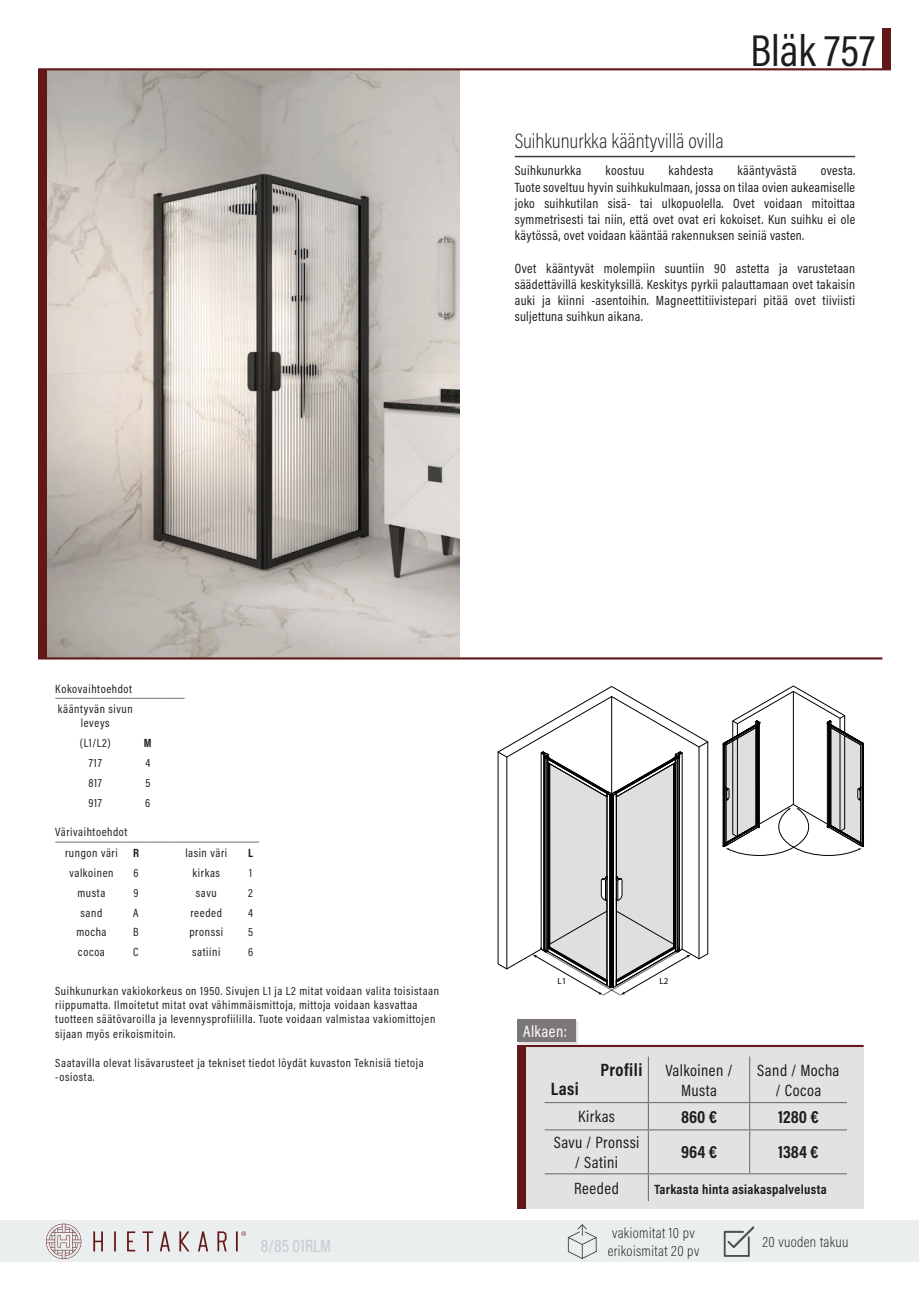
<style>
.page{position:relative;width:919px;height:1289px;background:#fff}
.page>*{position:absolute;margin:0;border:0;box-sizing:border-box;transform-origin:0 0}
.t1{font:45px "Acumin Pro Cond";color:#1d1d1b}
.t2{font:200 21px "Acumin Pro Cond";color:#1d1d1b}
.t3{font:700 18px "Acumin Pro Cond";letter-spacing:.01em;color:#1d1d1b}
.t4{font:18px "Acumin Pro Cond";color:#c7cacc}
.t5{font:16.5px/19.8px "Acumin Pro Cond";letter-spacing:.025em;color:#1d1d1b;text-align:center}
.t6{font:16.5px "Acumin Pro Cond";letter-spacing:.025em;color:#fff}
.t7{font:200 15px/18px "Acumin Pro Cond";letter-spacing:.025em;color:#1d1d1b;text-align:center}
.t8{font:13.5px/16.2px "Acumin Pro Cond";letter-spacing:.025em;color:#1d1d1b;text-align:justify}
.t9{font:700 13.5px "Acumin Pro Cond";letter-spacing:.025em;color:#1d1d1b}
.t10{font:12px/14.4px "Acumin Pro Cond";letter-spacing:.05em;color:#1d1d1b}
.t11{font:700 12px "Acumin Pro Cond";color:#1d1d1b}
.t12{font:9px "Myriad Pro";color:#020203}
</style>
<div class="page">
<img style="left:47px;top:70px;width:412px;height:587px">
<div style="left:0;top:1220px;width:918px;height:42px;background:#eaeeef"></div>
<hr style="left:38px;top:657px;width:844px;height:2px;background:#621817">
<hr style="left:38px;top:68px;width:852px;height:2px;background:#621817">
<div style="left:38px;top:69px;width:9px;height:589px;background:#621817"></div>
<div style="left:882px;top:29px;width:8px;height:40px;background:#621817"></div>
<hr style="left:514px;top:156px;width:341px;height:1px;background:#3d4041">
<svg style="left:114px;top:1231px;width:2px;height:20px"></svg>
<svg style="left:93px;top:1231px;width:10px;height:20px"></svg>
<svg style="left:160px;top:1231px;width:10px;height:20px"></svg>
<svg style="left:198px;top:1231px;width:10px;height:20px"></svg>
<svg style="left:127px;top:1231px;width:8px;height:20px"></svg>
<svg style="left:143px;top:1231px;width:10px;height:20px"></svg>
<svg style="left:179px;top:1231px;width:10px;height:20px"></svg>
<svg style="left:217px;top:1231px;width:10px;height:20px"></svg>
<svg style="left:46px;top:1223px;width:35px;height:35px"></svg>
<svg style="left:236px;top:1231px;width:10px;height:20px"></svg>
<hr style="left:55px;top:841px;width:73px;height:1px;background:#737373">
<svg style="left:128px;top:841px;width:42px;height:1px"></svg>
<hr style="left:170px;top:841px;width:72px;height:1px;background:#737373">
<svg style="left:242px;top:841px;width:17px;height:1px"></svg>
<svg style="left:723px;top:1226px;width:31px;height:31px"></svg>
<svg style="left:497px;top:695px;width:211px;height:300px"></svg>
<svg style="left:568px;top:1224px;width:28px;height:34px"></svg>
<svg style="left:722px;top:685px;width:142px;height:170px"></svg>
<hr style="left:55px;top:698px;width:80px;height:1px;background:#737373">
<svg style="left:135px;top:698px;width:49px;height:1px"></svg>
<div style="left:526px;top:1046px;width:337px;height:162px;background:#e2e2e3"></div>
<hr style="left:517px;top:1044px;width:346px;height:2px;background:#621817">
<div style="left:517px;top:1044px;width:9px;height:164px;background:#621817"></div>
<hr style="left:647px;top:1056px;width:2px;height:45px;background:#737373">
<hr style="left:544px;top:1101px;width:104px;height:2px;background:#737373">
<hr style="left:648px;top:1101px;width:101px;height:2px;background:#737373">
<hr style="left:647px;top:1103px;width:2px;height:26px;background:#737373">
<hr style="left:749px;top:1101px;width:98px;height:2px;background:#737373">
<hr style="left:544px;top:1129px;width:104px;height:1px;background:#737373">
<hr style="left:648px;top:1129px;width:101px;height:1px;background:#737373">
<hr style="left:647px;top:1130px;width:2px;height:43px;background:#737373">
<hr style="left:749px;top:1129px;width:98px;height:1px;background:#737373">
<hr style="left:544px;top:1173px;width:104px;height:1px;background:#737373">
<hr style="left:648px;top:1173px;width:101px;height:1px;background:#737373">
<hr style="left:647px;top:1174px;width:2px;height:27px;background:#737373">
<hr style="left:749px;top:1173px;width:98px;height:1px;background:#737373">
<hr style="left:749px;top:1056px;width:1px;height:45px;background:#737373">
<svg style="left:749px;top:1103px;width:1px;height:26px"></svg>
<hr style="left:749px;top:1130px;width:1px;height:43px;background:#737373">
<div style="left:519px;top:1020px;width:58px;height:23px;background:#7b7877"></div>
<div style="left:517px;top:1019px;width:58px;height:22px;background:#7b7877"></div>
<h1 class="t1" style="left:750px;top:21px;width:126px">Bläk 757</h1>
<h2 class="t2" style="left:514px;top:127px;width:210px">Suihkunurkka kääntyvillä ovilla</h2>
<p class="t8" style="left:514px;top:162px;width:68px">Suihkunurkka</p>
<p class="t8" style="left:605px;top:162px;width:40px">koostuu</p>
<p class="t8" style="left:668px;top:162px;width:46px">kahdesta</p>
<p class="t8" style="left:737px;top:162px;width:61px">kääntyvästä</p>
<p class="t8" style="left:514px;top:162px;width:342px;text-indent:306px">ovesta.<br>Tuote soveltuu hyvin suihkukulmaan, jossa on tilaa ovien aukeamiselle joko suihkutilan sisä- tai ulkopuolella. Ovet voidaan mitoittaa symmetrisesti tai niin, että ovet ovat eri kokoiset. Kun suihku ei ole käytössä, ovet voidaan kääntää rakennuksen seiniä vasten.</p>
<p class="t8" style="left:514px;top:259px;width:342px">Ovet kääntyvät molempiin suuntiin 90 astetta ja varustetaan säädettävillä keskityksillä. Keskitys pyrkii palauttamaan ovet takaisin auki ja kiinni -asentoihin. Magneettitiivistepari pitää ovet tiiviisti suljettuna suihkun aikana.</p>
<p class="t10" style="left:55px;top:681px;width:78px">Kokovaihtoehdot</p>
<p class="t10" style="left:58px;top:701px;width:76px;text-align:center">kääntyvän sivun leveys</p>
<p class="t10" style="left:80px;top:735px;width:32px">(L1/L2)</p>
<p class="t11" style="left:144px;top:735px;width:9px">M</p>
<p class="t10" style="left:89px;top:755px;width:14px">717</p>
<p class="t10" style="left:145px;top:755px;width:6px">4</p>
<p class="t10" style="left:89px;top:775px;width:15px">817</p>
<p class="t10" style="left:145px;top:775px;width:6px">5</p>
<p class="t10" style="left:89px;top:795px;width:15px">917</p>
<p class="t10" style="left:145px;top:795px;width:7px">6</p>
<p class="t10" style="left:55px;top:824px;width:74px">Värivaihtoehdot</p>
<p class="t10" style="left:65px;top:845px;width:54px">rungon väri</p>
<p class="t11" style="left:133px;top:844px;width:7px">R</p>
<p class="t10" style="left:185px;top:845px;width:43px">lasin väri</p>
<p class="t11" style="left:248px;top:844px;width:6px">L</p>
<p class="t10" style="left:69px;top:865px;width:45px">valkoinen</p>
<p class="t10" style="left:133px;top:865px;width:7px">6</p>
<p class="t10" style="left:192px;top:865px;width:29px">kirkas</p>
<p class="t10" style="left:249px;top:865px;width:5px">1</p>
<p class="t10" style="left:77px;top:885px;width:29px">musta</p>
<p class="t10" style="left:133px;top:885px;width:7px">9</p>
<p class="t10" style="left:196px;top:885px;width:22px">savu</p>
<p class="t10" style="left:248px;top:885px;width:6px">2</p>
<p class="t10" style="left:81px;top:904px;width:23px">sand</p>
<p class="t10" style="left:133px;top:904px;width:7px">A</p>
<p class="t10" style="left:190px;top:904px;width:33px">reeded</p>
<p class="t10" style="left:248px;top:904px;width:6px">4</p>
<p class="t10" style="left:76px;top:924px;width:32px">mocha</p>
<p class="t10" style="left:133px;top:924px;width:7px">B</p>
<p class="t10" style="left:189px;top:924px;width:35px">pronssi</p>
<p class="t10" style="left:248px;top:924px;width:6px">5</p>
<p class="t10" style="left:78px;top:944px;width:28px">cocoa</p>
<p class="t10" style="left:133px;top:944px;width:7px">C</p>
<p class="t10" style="left:192px;top:944px;width:30px">satiini</p>
<p class="t10" style="left:248px;top:944px;width:7px">6</p>
<p class="t10" style="left:55px;top:982px;width:385px">Suihkunurkan vakiokorkeus on 1950. Sivujen L1 ja L2 mitat voidaan valita toisistaan riippumatta. Ilmoitetut mitat ovat vähimmäismittoja, mittoja voidaan kasvattaa tuotteen säätövaroilla ja levennysprofiililla. Tuote voidaan valmistaa vakiomittojen sijaan myös erikoismitoin.</p>
<p class="t10" style="left:55px;top:1054px;width:370px">Saatavilla olevat lisävarusteet ja tekniset tiedot löydät kuvaston Teknisiä tietoja -osiosta.</p>
<h3 class="t4" style="left:261px;top:1233px;width:72px">8/85 01RLM</h3>
<p class="t12" style="left:557px;top:975px;width:10px">L1</p>
<p class="t12" style="left:659px;top:975px;width:10px">L2</p>
<h3 class="t6" style="left:523px;top:1020px;width:45px">Alkaen:</h3>
<h3 class="t3" style="left:550px;top:1077px;width:30px">Lasi</h3>
<h3 class="t3" style="left:600px;top:1057px;width:43px">Profili</h3>
<h3 class="t5" style="left:665px;top:1059px;width:69px">Valkoinen /<br>Musta</h3>
<h3 class="t5" style="left:757px;top:1059px;width:84px">Sand / Mocha / Cocoa</h3>
<h3 class="t5" style="left:578px;top:1106px;width:38px">Kirkas</h3>
<h3 class="t3" style="left:681px;top:1104px;width:37px">860 €</h3>
<h3 class="t3" style="left:778px;top:1104px;width:42px">1280 €</h3>
<h3 class="t5" style="left:553px;top:1132px;width:87px">Savu / Pronssi / Satini</h3>
<h3 class="t3" style="left:681px;top:1140px;width:37px">964 €</h3>
<h3 class="t3" style="left:778px;top:1140px;width:42px">1384 €</h3>
<h3 class="t5" style="left:574px;top:1177px;width:46px">Reeded</h3>
<p class="t9" style="left:654px;top:1180px;width:174px">Tarkasta hinta asiakaspalvelusta</p>
<p class="t7" style="left:607px;top:1223px;width:93px">vakiomitat 10 pv erikoismitat 20 pv</p>
<p class="t7" style="left:762px;top:1232px;width:88px">20 vuoden takuu</p>
</div>
